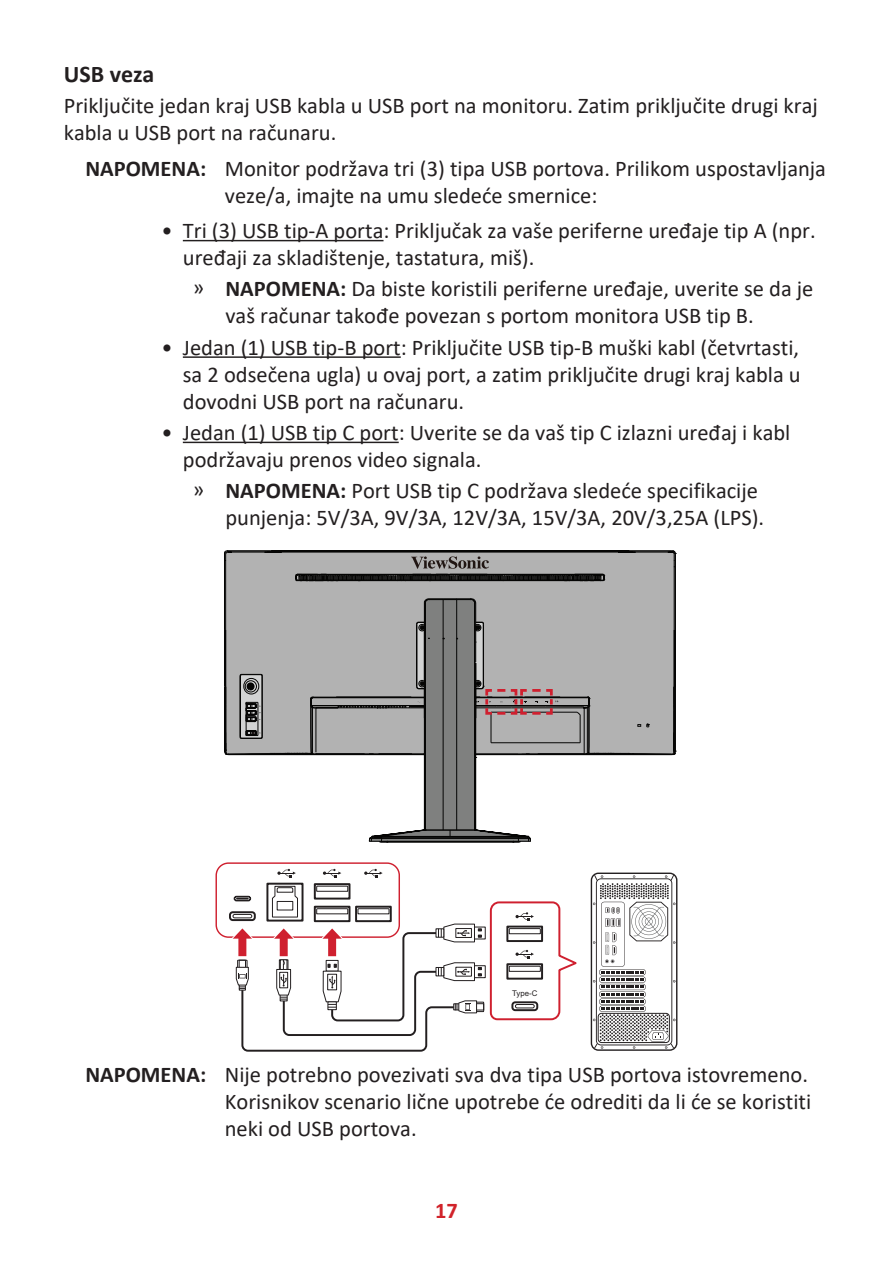
<style>
.page{position:relative;width:893px;height:1263px;background:#fff}
.page>*{position:absolute;margin:0;border:0;box-sizing:border-box;transform-origin:0 0}
.t1{font:700 24px "Calibri";color:#231f20}
.t2{font:22.5px/27px "Calibri";color:#231f20}
.t3{font:700 22.5px "Calibri";color:#d1232a}
.t4{font:7.8px "Arial";color:#231f20}
.s1{font-weight:700}
</style>
<div class="page">
<hr style="left:183px;top:240px;width:200px;height:1px;background:#231f20">
<hr style="left:183px;top:356px;width:218px;height:2px;background:#231f20">
<hr style="left:183px;top:442px;width:216px;height:1px;background:#231f20">
<div style="left:215px;top:862px;width:185px;height:76px;border:1px solid #cf202f;border-radius:12px"></div>
<svg style="left:277px;top:869px;width:19px;height:8px"></svg>
<svg style="left:323px;top:869px;width:18px;height:8px"></svg>
<svg style="left:364px;top:869px;width:19px;height:8px"></svg>
<div style="left:314px;top:883px;width:36px;height:16px;border:2px solid #231f20"></div>
<div style="left:266px;top:883px;width:37px;height:38px;border:2px solid #231f20"></div>
<svg style="left:591px;top:872px;width:86px;height:179px"></svg>
<svg style="left:228px;top:885px;width:349px;height:167px"></svg>
<svg style="left:224px;top:551px;width:452px;height:292px"></svg>
<p class="t1" style="left:64px;top:57px;width:92px">USB veza</p>
<p class="t2" style="left:64px;top:91px;width:755px">Priključite jedan kraj USB kabla u USB port na monitoru. Zatim priključite drugi kraj kabla u USB port na računaru.</p>
<p class="t2" style="left:225px;top:154px;width:603px;text-indent:-139px"><span class="s1">NAPOMENA:</span> Monitor podržava tri (3) tipa USB portova. Prilikom uspostavljanja veze/a, imajte na umu sledeće smernice:</p>
<p class="t2" style="left:183px;top:217px;width:634px;text-indent:-21px">• Tri (3) USB tip-A porta: Priključak za vaše periferne uređaje tip A (npr. uređaji za skladištenje, tastatura, miš).</p>
<p class="t2" style="left:225px;top:275px;width:590px;text-indent:-33px">ͫ <span class="s1">NAPOMENA:</span> Da biste koristili periferne uređaje, uverite se da je vaš računar takođe povezan s portom monitora USB tip B.</p>
<p class="t2" style="left:183px;top:333px;width:619px;text-align:justify;text-indent:-21px">• Jedan (1) USB tip-B port: Priključite USB tip-B muški kabl (četvrtasti, sa 2 odsečena ugla) u ovaj port, a zatim priključite drugi kraj kabla u dovodni USB port na računaru.</p>
<p class="t2" style="left:183px;top:418px;width:609px;text-indent:-21px">• Jedan (1) USB tip C port: Uverite se da vaš tip C izlazni uređaj i kabl podržavaju prenos video signala.</p>
<p class="t2" style="left:193px;top:477px;width:573px;text-align:right">ͫ <span class="s1">NAPOMENA:</span> Port USB tip C podržava sledeće specifikacije punjenja: 5V/3A, 9V/3A, 12V/3A, 15V/3A, 20V/3,25A (LPS).</p>
<p class="t4" style="left:512px;top:988px;width:27px">Type-C</p>
<p class="t2" style="left:225px;top:1061px;width:588px;text-indent:-139px"><span class="s1">NAPOMENA:</span> Nije potrebno povezivati sva dva tipa USB portova istovremeno.<br>Korisnikov scenario lične upotrebe će odrediti da li će se koristiti neki od USB portova.</p>
<p class="t3" style="left:435px;top:1194px;width:24px">17</p>
</div>
